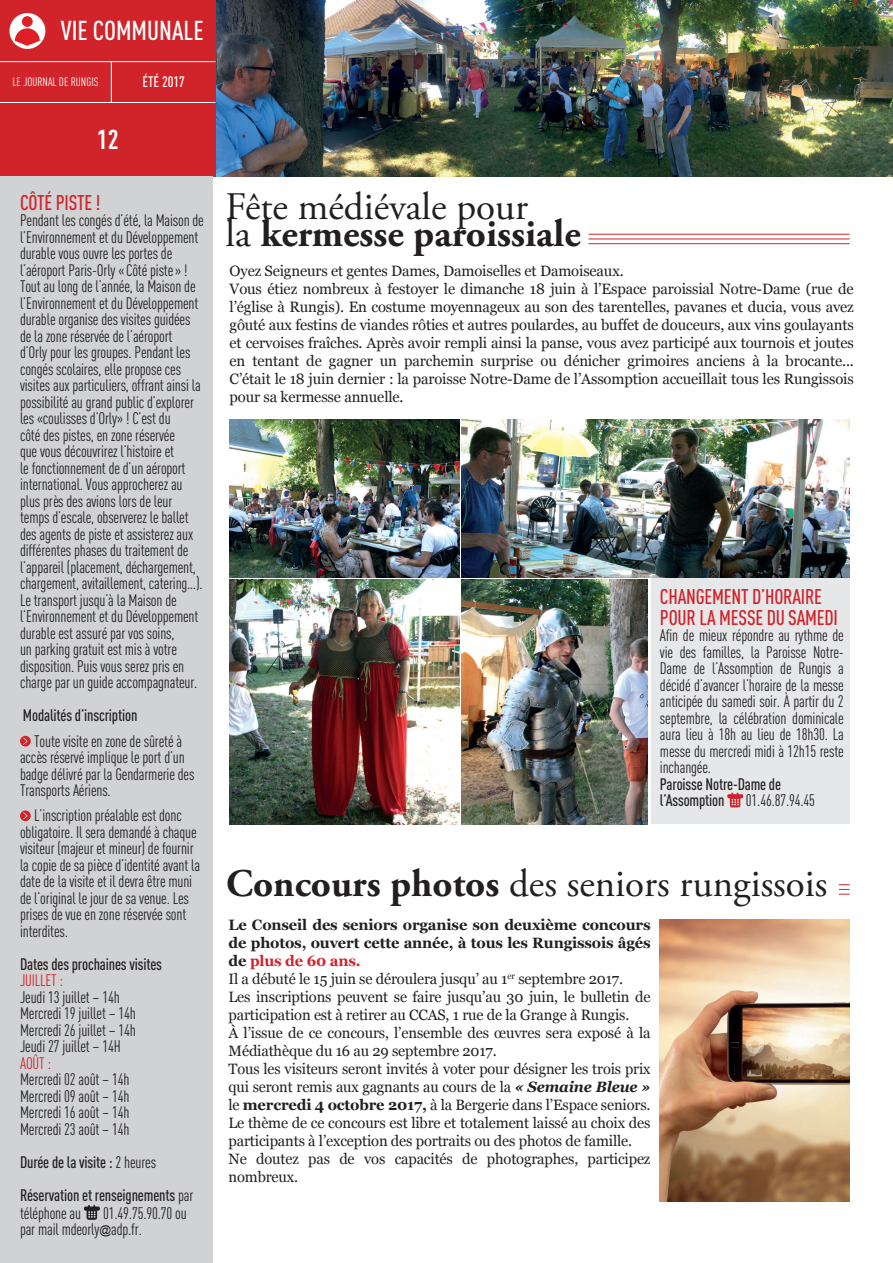
<style>
.page{position:relative;width:893px;height:1263px;background:#fff}
.page>*{position:absolute;margin:0;border:0;box-sizing:border-box;transform-origin:0 0}
.t1{font:39px "Adobe Garamond Pro";color:#231f20}
.t2{font:700 39px "Adobe Garamond Pro";color:#231f20}
.t3{font:500 27px "DIN Cond";color:#fff}
.t4{font:700 27px "DIN Cond";color:#fff}
.t5{font:500 21px/21px "DIN Cond";letter-spacing:-.01em;color:#d1232a}
.t6{font:16.5px/16.5px "DIN Cond";letter-spacing:-.01em;color:#231f20}
.t7{font:500 16.5px/16.5px "DIN Cond";letter-spacing:-.01em;color:#231f20}
.t8{font:16.5px "DIN Cond";letter-spacing:-.01em;color:#d1232a}
.t9{font:15px/18px "Georgia";letter-spacing:-.01em;color:#231f20}
.t10{font:500 15px "DIN Cond";color:#fff}
.t11{font:12px "DIN Cond";color:#fff}
.s1{font-weight:400}
.s2{font-family:"Arial";font-size:12px}
.s3{font-weight:700}
.s4{font-weight:700;color:#d1232a}
.s5{font-weight:700;font-style:italic}
</style>
<div class="page">
<div style="left:0;top:0;width:215px;height:176px;background:#d1232a"></div>
<hr style="left:0;top:61px;width:215px;height:1px;background:#fff">
<hr style="left:0;top:102px;width:215px;height:1px;background:#fff">
<div style="left:9px;top:13px;width:36px;height:36px;background:#fff;border-radius:50%"></div>
<svg style="left:15px;top:28px;width:25px;height:18px"></svg>
<div style="left:22px;top:16px;width:11px;height:11px;background:#de1f26;border-radius:50%"></div>
<div style="left:651px;top:578px;width:198px;height:245px;background:#e6e7e9"></div>
<img style="left:462px;top:580px;width:185px;height:245px">
<img style="left:230px;top:580px;width:229px;height:245px">
<img style="left:230px;top:419px;width:229px;height:158px">
<img style="left:462px;top:419px;width:387px;height:158px">
<hr style="left:111px;top:62px;width:1px;height:41px;background:#fff">
<hr style="left:588px;top:243px;width:262px;height:1px;background:#d1232a">
<hr style="left:588px;top:239px;width:262px;height:1px;background:#d1232a">
<hr style="left:588px;top:234px;width:262px;height:1px;background:#d1232a">
<svg style="left:839px;top:884px;width:11px;height:11px"></svg>
<img style="left:216px;top:0;width:677px;height:176px">
<img style="left:660px;top:919px;width:190px;height:283px">
<svg style="left:727px;top:793px;width:16px;height:14px"></svg>
<div style="left:0;top:176px;width:213px;height:1087px;background:#d1d2d4"></div>
<div style="left:20px;top:736px;width:11px;height:10px;background:#d1232a;border-radius:50%"></div>
<svg style="left:23px;top:737px;width:4px;height:8px"></svg>
<div style="left:20px;top:810px;width:11px;height:11px;background:#d1232a;border-radius:50%"></div>
<svg style="left:23px;top:812px;width:4px;height:7px"></svg>
<svg style="left:84px;top:1205px;width:16px;height:15px"></svg>
<h2 class="t3" style="left:61px;top:14px;width:144px">VIE COMMUNALE</h2>
<p class="t11" style="left:13px;top:75px;width:87px">LE JOURNAL DE RUNGIS</p>
<h2 class="t4" style="left:97px;top:123px;width:23px">12</h2>
<p class="t10" style="left:142px;top:73px;width:44px">ÉTÉ 2017</p>
<p class="t5" style="left:20px;top:191px;width:82px">CÔTÉ PISTE !</p>
<p class="t6" style="left:20px;top:212px;width:185px">Pendant les congés d’été, la Maison de l’Environnement et du Développement durable vous ouvre les portes de l’aéroport Paris-Orly «Côté piste» !<br>Tout au long de l’année, la Maison de l’Environnement et du Développement durable organise des visites guidées de la zone réservée de l’aéroport<br>d’Orly pour les groupes. Pendant les congés scolaires, elle propose ces visites aux particuliers, offrant ainsi la possibilité au grand public d’explorer les «coulisses d’Orly» ! C’est du<br>côté des pistes, en zone réservée<br>que vous découvrirez l’histoire et<br>le fonctionnement de d’un aéroport international. Vous approcherez au plus près des avions lors de leur temps d’escale, observerez le ballet des agents de piste et assisterez aux différentes phases du traitement de l’appareil (placement, déchargement, chargement, avitaillement, catering…).<br>Le transport jusqu’à la Maison de l’Environnement et du Développement durable est assuré par vos soins,<br>un parking gratuit est mis à votre disposition. Puis vous serez pris en charge par un guide accompagnateur.</p>
<p class="t7" style="left:23px;top:707px;width:116px">Modalités d’inscription</p>
<p class="t6" style="left:20px;top:732px;width:176px;text-indent:14px">Toute visite en zone de sûreté à accès réservé implique le port d’un badge délivré par la Gendarmerie des<br>Transports Aériens.</p>
<p class="t6" style="left:20px;top:807px;width:182px;text-indent:14px">L’inscription préalable est donc obligatoire. Il sera demandé à chaque visiteur (majeur et mineur) de fournir la copie de sa pièce d’identité avant la date de la visite et il devra être muni de l’original le jour de sa venue. Les prises de vue en zone réservée sont interdites.</p>
<p class="t7" style="left:20px;top:955px;width:144px">Dates des prochaines visites</p>
<p class="t8" style="left:20px;top:971px;width:45px">JUILLET :</p>
<p class="t6" style="left:20px;top:988px;width:117px">Jeudi 13 juillet – 14h<br>Mercredi 19 juillet – 14h<br>Mercredi 26 juillet – 14h<br>Jeudi 27 juillet – 14H</p>
<p class="t8" style="left:20px;top:1053px;width:33px">AOÛT :</p>
<p class="t6" style="left:20px;top:1071px;width:111px;text-align:justify">Mercredi 02 août – 14h Mercredi 09 août – 14h Mercredi 16 août – 14h Mercredi 23 août – 14h</p>
<p class="t7" style="left:20px;top:1145px;width:175px;line-height:33px">Durée de la visite : <span class="s1">2 heures<br></span>Réservation et renseignements <span class="s1">par</span></p>
<p class="t6" style="left:20px;top:1204px;width:63px">téléphone au</p>
<p class="t6" style="left:20px;top:1204px;width:168px;text-indent:83px">01.49.75.90.70 ou par mail mdeorly<span class="s2">@</span>adp.fr.</p>
<h1 class="t1" style="left:226px;top:183px;width:304px">Fête médiévale pour</h1>
<h1 class="t2" style="left:226px;top:211px;width:357px"><span class="s1">la</span> kermesse paroissiale</h1>
<p class="t9" style="left:230px;top:261px;width:626px">Oyez Seigneurs et gentes Dames, Damoiselles et Damoiseaux.<br>Vous étiez nombreux à festoyer le dimanche 18 juin à l’Espace paroissial Notre-Dame (rue de l’église à Rungis). En costume moyennageux au son des tarentelles, pavanes et ducia, vous avez gôuté aux festins de viandes rôties et autres poulardes, au buffet de douceurs, aux vins goulayants et cervoises fraîches. Après avoir rempli ainsi la panse, vous avez participé aux tournois et joutes en tentant de gagner un parchemin surprise ou dénicher grimoires anciens à la brocante...<br>C’était le 18 juin dernier : la paroisse Notre-Dame de l’Assomption accueillait tous les Rungissois pour sa kermesse annuelle.</p>
<p class="t5" style="left:660px;top:585px;width:180px">CHANGEMENT D’HORAIRE<br>POUR LA MESSE DU SAMEDI</p>
<p class="t6" style="left:660px;top:627px;width:185px;text-align:justify">Afin de mieux répondre au rythme de vie des familles, la Paroisse Notre-Dame de l’Assomption de Rungis a décidé d’avancer l’horaire de la messe anticipée du samedi soir. À partir du 2 septembre, la célébration dominicale aura lieu à 18h au lieu de 18h30. La messe du mercredi midi à 12h15 reste inchangée.</p>
<p class="t7" style="left:660px;top:775px;width:123px">Paroisse Notre-Dame de l’Assomption</p>
<p class="t6" style="left:746px;top:792px;width:71px">01.46.87.94.45</p>
<h1 class="t1" style="left:226px;top:860px;width:603px"><span class="s3">Concours photos</span> des seniors rungissois</h1>
<p class="t9" style="left:229px;top:915px;width:424px"><span class="s3">Le Conseil des seniors organise son deuxième concours de photos, ouvert cette année, à tous les Rungissois âgés de</span> <span class="s4">plus de 60 ans.<br></span>Il a débuté le 15 juin se déroulera jusqu’ au 1<sup>er</sup> septembre 2017.<br>Les inscriptions peuvent se faire jusqu’au 30 juin, le bulletin de participation est à retirer au CCAS, 1 rue de la Grange à Rungis.<br>À l’issue de ce concours, l’ensemble des œuvres sera exposé à la Médiathèque du 16 au 29 septembre 2017.<br>Tous les visiteurs seront invités à voter pour désigner les trois prix qui seront remis aux gagnants au cours de la <span class="s5">« Semaine Bleue » </span>le <span class="s3">mercredi 4 octobre 2017,</span> à la Bergerie dans l’Espace seniors.<br>Le thème de ce concours est libre et totalement laissé au choix des participants à l’exception des portraits ou des photos de famille.<br>Ne doutez pas de vos capacités de photographes, participez nombreux.</p>
</div>
